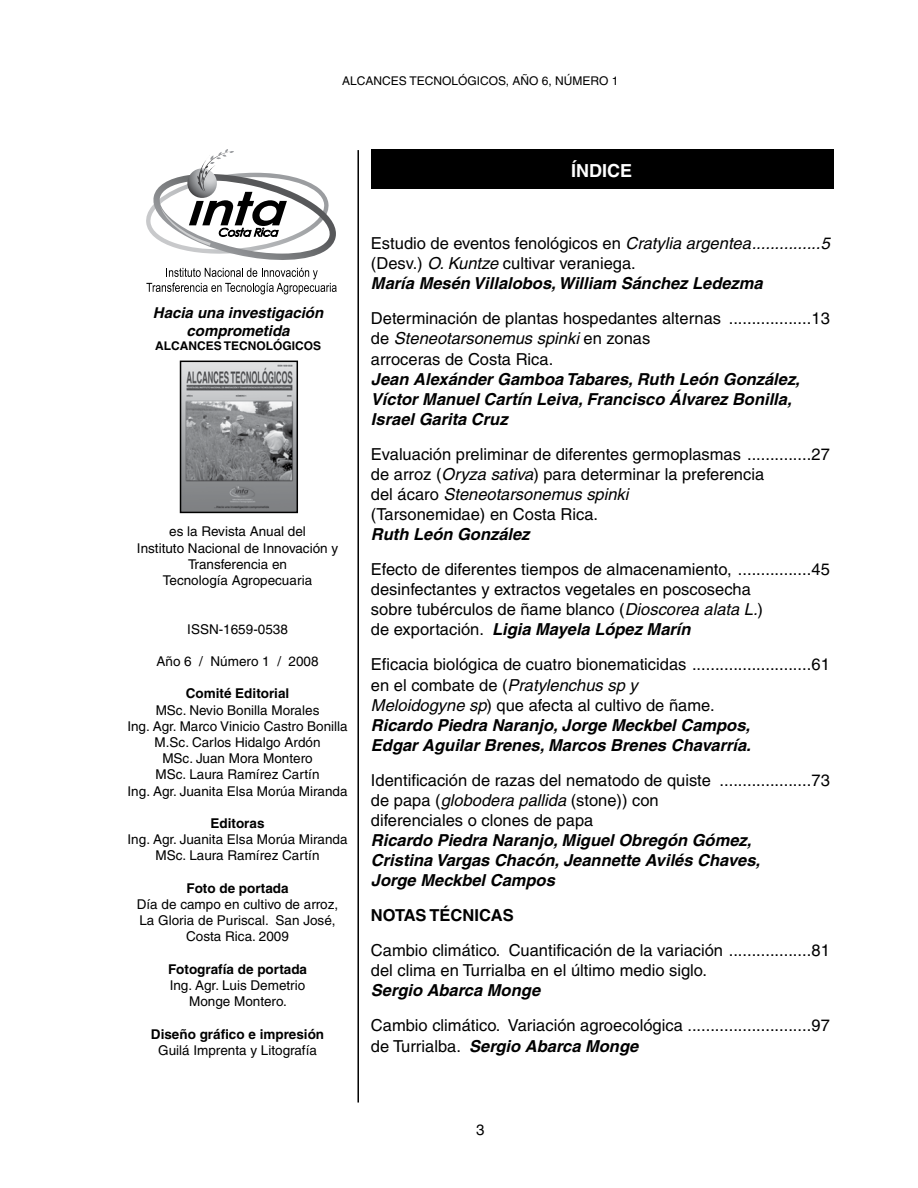
<style>
.page{position:relative;width:918px;height:1188px;background:#fff}
.page>*{position:absolute;margin:0;border:0;box-sizing:border-box;transform-origin:0 0}
.t1{font:700 18px "Helvetica";color:#fff}
.t2{font:16.5px/20.1px "Helvetica";color:#000}
.t3{font:italic 700 16.5px/20.1px "Helvetica";color:#000}
.t4{font:700 16.5px "Helvetica";color:#000}
.t5{font:italic 700 15px/18px "Helvetica";color:#000;text-align:center}
.t6{font:15px "Helvetica";color:#000}
.t7{font:13.5px/16.2px "Helvetica";color:#000;text-align:center}
.t8{font:700 13.5px "Helvetica";color:#000}
.t9{font:12px "Helvetica";color:#000}
.t10{font:700 12px "Helvetica";color:#000}
.s1{font-style:italic}
.s2{font-weight:700;font-style:italic}
</style>
<div class="page">
<div style="left:371px;top:149px;width:462px;height:40px;background:#000"></div>
<img style="left:183px;top:364px;width:112px;height:146px">
<div style="left:180px;top:361px;width:118px;height:152px;border:2px solid #000"></div>
<svg style="left:146px;top:149px;width:191px;height:145px"></svg>
<hr style="left:357px;top:150px;width:2px;height:953px;background:#000">
<p class="t9" style="left:342px;top:73px;width:278px">ALCANCES TECNOLÓGICOS, AÑO 6, NÚMERO 1</p>
<p class="t1" style="left:571px;top:159px;width:63px">ÍNDICE</p>
<p class="t5" style="left:153px;top:303px;width:172px">Hacia una investigación comprometida</p>
<p class="t10" style="left:155px;top:339px;width:168px">ALCANCES TECNOLÓGICOS</p>
<p class="t7" style="left:137px;top:524px;width:203px">es la Revista Anual del<br>Instituto Nacional de Innovación y<br>Transferencia en<br>Tecnología Agropecuaria</p>
<p class="t7" style="left:187px;top:621px;width:102px">ISSN-1659-0538</p>
<p class="t7" style="left:157px;top:653px;width:164px">Año 6 / Número 1 / 2008</p>
<p class="t8" style="left:186px;top:685px;width:105px">Comité Editorial</p>
<p class="t7" style="left:127px;top:702px;width:222px">MSc. Nevio Bonilla Morales<br>Ing. Agr. Marco Vinicio Castro Bonilla<br>M.Sc. Carlos Hidalgo Ardón<br>MSc. Juan Mora Montero<br>MSc. Laura Ramírez Cartín<br>Ing. Agr. Juanita Elsa Morúa Miranda</p>
<p class="t8" style="left:211px;top:815px;width:56px">Editoras</p>
<p class="t7" style="left:128px;top:831px;width:222px">Ing. Agr. Juanita Elsa Morúa Miranda<br>MSc. Laura Ramírez Cartín</p>
<p class="t8" style="left:186px;top:880px;width:104px">Foto de portada</p>
<p class="t7" style="left:137px;top:896px;width:203px">Día de campo en cultivo de arroz,<br>La Gloria de Puriscal. San José,<br>Costa Rica. 2009</p>
<p class="t8" style="left:168px;top:961px;width:141px">Fotografía de portada</p>
<p class="t7" style="left:170px;top:977px;width:137px">Ing. Agr. Luis Demetrio<br>Monge Montero.</p>
<p class="t8" style="left:151px;top:1026px;width:175px">Diseño gráfico e impresión</p>
<p class="t7" style="left:158px;top:1042px;width:160px">Guilá Imprenta y Litografía</p>
<p class="t2" style="left:371px;top:233px;width:460px">Estudio de eventos fenológicos en <span class="s1">Cratylia argentea...............5 </span>(Desv.) <span class="s1">O. Kuntze</span> cultivar veraniega.<br><span class="s2">María Mesén Villalobos, William Sánchez Ledezma</span></p>
<p class="t2" style="left:371px;top:308px;width:460px">Determinación de plantas hospedantes alternas ..................13 de <span class="s1">Steneotarsonemus spinki</span> en zonas<br>arroceras de Costa Rica.</p>
<p class="t3" style="left:371px;top:369px;width:430px">Jean Alexánder Gamboa Tabares, Ruth León González,<br>Víctor Manuel Cartín Leiva, Francisco Álvarez Bonilla,<br>Israel Garita Cruz</p>
<p class="t2" style="left:371px;top:444px;width:460px">Evaluación preliminar de diferentes germoplasmas ..............27 de arroz (<span class="s1">Oryza sativa</span>) para determinar la preferencia<br>del ácaro <span class="s1">Steneotarsonemus spinki<br></span>(Tarsonemidae) en Costa Rica.</p>
<p class="t3" style="left:371px;top:524px;width:160px">Ruth León González</p>
<p class="t2" style="left:371px;top:559px;width:460px">Efecto de diferentes tiempos de almacenamiento, ................45 desinfectantes y extractos vegetales en poscosecha<br>sobre tubérculos de ñame blanco (<span class="s1">Dioscorea alata L.</span>)<br>de exportación. <span class="s2">Ligia Mayela López Marín</span></p>
<p class="t2" style="left:371px;top:655px;width:460px">Eficacia biológica de cuatro bionematicidas ..........................61 en el combate de (<span class="s1">Pratylenchus sp y<br>Meloidogyne sp</span>) que afecta al cultivo de ñame.<br><span class="s2">Ricardo Piedra Naranjo, Jorge Meckbel Campos,<br>Edgar Aguilar Brenes, Marcos Brenes Chavarría.</span></p>
<p class="t2" style="left:371px;top:770px;width:460px">Identificación de razas del nematodo de quiste ....................73 de papa (<span class="s1">globodera pallida</span> (stone)) con<br>diferenciales o clones de papa</p>
<p class="t3" style="left:371px;top:830px;width:391px">Ricardo Piedra Naranjo, Miguel Obregón Gómez,<br>Cristina Vargas Chacón, Jeannette Avilés Chaves,<br>Jorge Meckbel Campos</p>
<p class="t4" style="left:371px;top:905px;width:144px">NOTAS TÉCNICAS</p>
<p class="t2" style="left:371px;top:940px;width:460px">Cambio climático. Cuantificación de la variación ..................81 del clima en Turrialba en el último medio siglo.</p>
<p class="t3" style="left:371px;top:980px;width:171px">Sergio Abarca Monge</p>
<p class="t2" style="left:371px;top:1016px;width:460px">Cambio climático. Variación agroecológica ...........................97 de Turrialba. <span class="s2">Sergio Abarca Monge</span></p>
<p class="t6" style="left:476px;top:1121px;width:10px">3</p>
</div>
